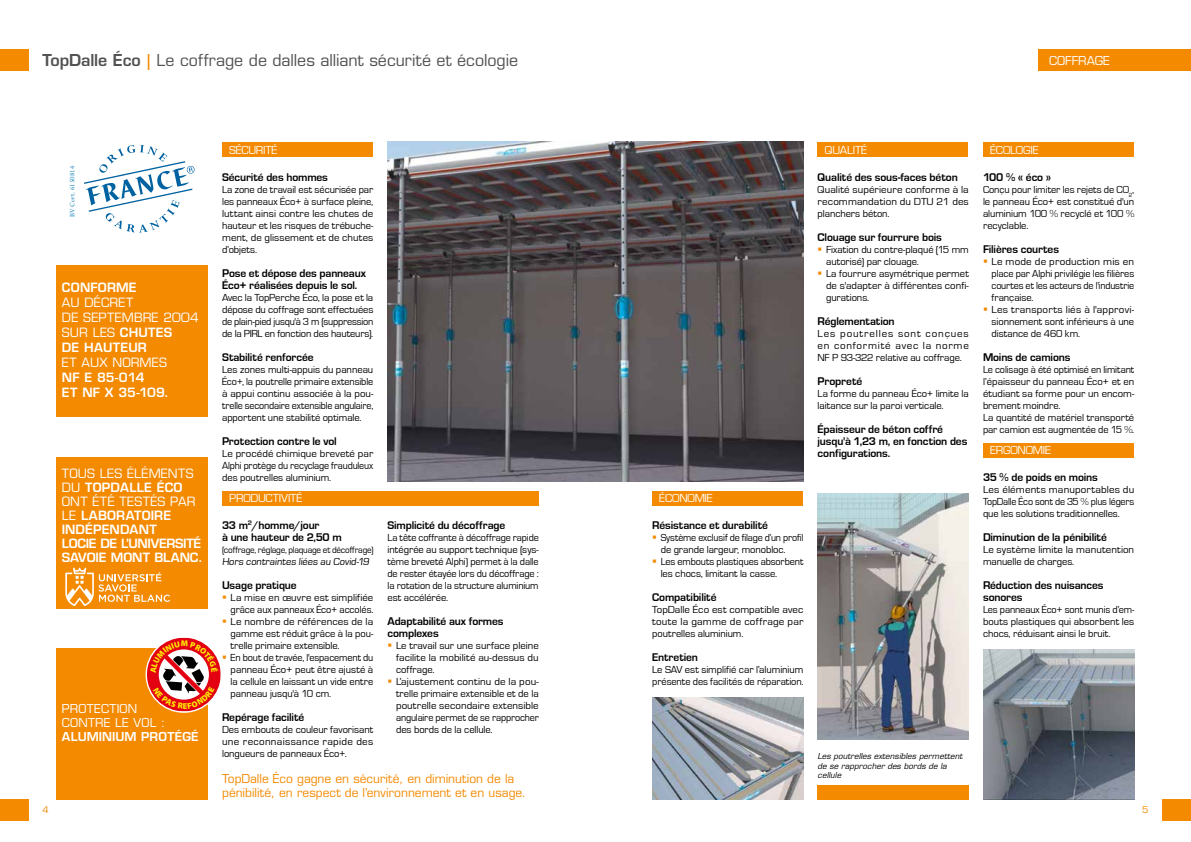
<style>
.page{position:relative;width:1191px;height:842px;background:#fff}
.page>*{position:absolute;margin:0;border:0;box-sizing:border-box;transform-origin:0 0}
.t1{font:16px "Eurostile LT Std";color:#525254}
.t2{font:600 12.5px/14px "Eurostile LT Std";letter-spacing:.005em;color:#fff}
.t3{font:12.5px/15px "Eurostile LT Std";letter-spacing:.015em;color:#fff}
.t4{font:12px/14.4px "Eurostile LT Std";color:#f38a00}
.t5{font:12px "Eurostile";letter-spacing:-.015em;color:#fff}
.t6{font:12px/14.4px "Eurostile LT Std";letter-spacing:.01em;color:#fff}
.t7{font:600 12px "Eurostile LT Std";letter-spacing:.01em;color:#fff}
.t8{font:700 11.5px/12px "Eurostile";letter-spacing:-.01em;color:#000}
.t9{font:10.5px/12px "Eurostile";letter-spacing:-.005em;color:#000;text-align:justify}
.t10{font:10.5px/12px "Eurostile";letter-spacing:-.005em;color:#000;text-align:justify;scale:1.05 1}
.t11{font:10.5px/12px "Eurostile";letter-spacing:-.005em;color:#000;text-align:justify;scale:.96 1}
.t12{font:10.5px/12px "Eurostile";letter-spacing:-.005em;color:#000;text-align:justify;scale:1.04 1}
.t13{font:9.5px "Eurostile";letter-spacing:-.02em;color:#000;scale:.96 1}
.t14{font:9px "Eurostile LT Std";color:#f38a00}
.t15{font:italic 8px/9.6px "Eurostile LT Std";letter-spacing:.01em;color:#000}
.t16{font:7.6px "Perpetua";color:#0078b0}
.s1{font-weight:600}
.s2{font-weight:600;color:#f38a00}
.s3{font-weight:400}
</style>
<div class="page">
<div style="left:0;top:799px;width:28px;height:22px;background:#f38a00"></div>
<div style="left:1162px;top:799px;width:29px;height:22px;background:#f38a00"></div>
<div style="left:0;top:50px;width:28px;height:21px;background:#f38a00"></div>
<div style="left:1038px;top:50px;width:153px;height:21px;background:#f38a00"></div>
<div style="left:222px;top:143px;width:150px;height:14px;background:#f38a00"></div>
<div style="left:222px;top:491px;width:317px;height:14px;background:#f38a00"></div>
<div style="left:652px;top:491px;width:150px;height:14px;background:#f38a00"></div>
<div style="left:817px;top:143px;width:151px;height:14px;background:#f38a00"></div>
<div style="left:983px;top:143px;width:150px;height:14px;background:#f38a00"></div>
<div style="left:983px;top:443px;width:150px;height:14px;background:#f38a00"></div>
<div style="left:57px;top:265px;width:151px;height:151px;background:#f38a00"></div>
<div style="left:57px;top:457px;width:151px;height:151px;background:#f38a00"></div>
<svg style="left:65px;top:568px;width:105px;height:38px"></svg>
<svg style="left:84px;top:145px;width:110px;height:88px"></svg>
<img style="left:387px;top:142px;width:416px;height:339px">
<img style="left:983px;top:649px;width:151px;height:150px">
<img style="left:652px;top:697px;width:151px;height:102px">
<img style="left:817px;top:493px;width:152px;height:246px">
<div style="left:817px;top:785px;width:152px;height:14px;background:#f38a00"></div>
<div style="left:57px;top:648px;width:151px;height:151px;background:#f38a00"></div>
<svg style="left:147px;top:638px;width:74px;height:73px"></svg>
<h1 class="t1" style="left:43px;top:51px;width:477px"><span class="s1">TopDalle Éco</span> <span class="s2">|</span> Le coffrage de dalles alliant sécurité et écologie</h1>
<p class="t6" style="left:1049px;top:53px;width:62px">COFFRAGE</p>
<p class="t16" style="left:68px;top:217px;width:53px;rotate:-90deg">BV Cert. 6150814</p>
<p class="t2" style="left:62px;top:280px;width:76px">CONFORME</p>
<p class="t3" style="left:62px;top:295px;width:138px">AU DÉCRET<br>DE SEPTEMBRE 2004<br>SUR LES <span class="s1">CHUTES<br>DE HAUTEUR</span></p>
<p class="t3" style="left:62px;top:355px;width:106px">ET AUX NORMES</p>
<p class="t2" style="left:62px;top:369px;width:108px;line-height:15px">NF E 85-014<br>ET NF X 35-109.</p>
<p class="t2" style="left:62px;top:466px;width:142px"><span class="s3">TOUS LES ÉLÉMENTS<br>DU</span> TOPDALLE ÉCO<br><span class="s3">ONT ÉTÉ TESTÉS PAR<br>LE</span> LABORATOIRE<br>INDÉPENDANT<br>LOCIE DE L’UNIVERSITÉ<br>SAVOIE MONT BLANC.</p>
<p class="t6" style="left:62px;top:701px;width:105px">PROTECTION<br>CONTRE LE VOL :</p>
<p class="t7" style="left:62px;top:729px;width:138px">ALUMINIUM PROTÉGÉ</p>
<p class="t5" style="left:229px;top:144px;width:50px">SÉCURITÉ</p>
<p class="t8" style="left:222px;top:171px;width:107px">Sécurité des hommes</p>
<p class="t9" style="left:222px;top:184px;width:153px">La zone de travail est sécurisée par les panneaux Éco+ à surface pleine, luttant ainsi contre les chutes de hauteur et les risques de trébuche&shy;ment, de glissement et de chutes d’objets.</p>
<p class="t8" style="left:222px;top:267px;width:145px">Pose et dépose des panneaux<br>Éco+ réalisées depuis le sol.</p>
<p class="t9" style="left:222px;top:292px;width:153px">Avec la TopPerche Éco, la pose et la dépose du coffrage sont effectuées de plain-pied jusqu'à 3 m (suppression de la PIRL en fonction des hauteurs).</p>
<p class="t8" style="left:222px;top:351px;width:93px">Stabilité renforcée</p>
<p class="t9" style="left:222px;top:364px;width:153px">Les zones multi-appuis du panneau Éco+, la poutrelle primaire extensible à appui continu associée à la pou&shy;trelle secondaire extensible angulaire, apportent une stabilité optimale.</p>
<p class="t8" style="left:222px;top:435px;width:116px">Protection contre le vol</p>
<p class="t12" style="left:222px;top:448px;width:147px">Le procédé chimique breveté par Alphi protège du recyclage frauduleux des poutrelles aluminium.</p>
<p class="t5" style="left:229px;top:492px;width:75px">PRODUCTIVITÉ</p>
<p class="t8" style="left:222px;top:519px;width:121px">33 m<sup>2</sup>/homme/jour<br>à une hauteur de 2,50 m</p>
<p class="t13" style="left:222px;top:545px;width:159px">(coffrage, réglage, plaquage et décoffrage)</p>
<p class="t9" style="left:222px;top:556px;width:150px">Hors contraintes liées au Covid-19</p>
<p class="t8" style="left:222px;top:579px;width:76px">Usage pratique</p>
<p class="t9" style="left:231px;top:592px;width:144px;text-align:left">La mise en œuvre est simplifiée grâce aux panneaux Éco+ accolés.<br>Le nombre de références de la gamme est réduit grâce à la pou&shy;trelle primaire extensible.<br>En bout de travée, l'espacement du panneau Éco+ peut être ajusté à la cellule en laissant un vide entre panneau jusqu'à 10 cm.</p>
<p class="t8" style="left:222px;top:711px;width:84px">Repérage facilité</p>
<p class="t9" style="left:222px;top:724px;width:153px">Des embouts de couleur favorisant une reconnaissance rapide des longueurs de panneaux Éco+.</p>
<p class="t8" style="left:387px;top:519px;width:119px">Simplicité du décoffrage</p>
<p class="t11" style="left:387px;top:532px;width:159px">La tête coffrante à décoffrage rapide intégrée au support technique (sys&shy;tème breveté Alphi) permet à la dalle de rester étayée lors du décoffrage : la rotation de la structure aluminium est accélérée.</p>
<p class="t8" style="left:387px;top:615px;width:118px">Adaptabilité aux formes complexes</p>
<p class="t9" style="left:396px;top:640px;width:144px;text-align:left">Le travail sur une surface pleine facilite la mobilité au-dessus du coffrage.<br>L’ajustement continu de la pou&shy;trelle primaire extensible et de la poutrelle secondaire extensible angulaire permet de se rapprocher des bords de la cellule.</p>
<p class="t4" style="left:222px;top:771px;width:305px">TopDalle Éco gagne en sécurité, en diminution de la pénibilité, en respect de l’environnement et en usage.</p>
<p class="t5" style="left:659px;top:492px;width:55px">ÉCONOMIE</p>
<p class="t8" style="left:652px;top:519px;width:117px">Résistance et durabilité</p>
<p class="t11" style="left:660px;top:532px;width:150px;text-align:left">Système exclusif de filage d’un profil de grande largeur, monobloc.<br>Les embouts plastiques absorbent les chocs, limitant la casse.</p>
<p class="t8" style="left:652px;top:591px;width:66px">Compatibilité</p>
<p class="t12" style="left:652px;top:604px;width:147px">TopDalle Éco est compatible avec toute la gamme de coffrage par poutrelles aluminium.</p>
<p class="t8" style="left:652px;top:651px;width:47px">Entretien</p>
<p class="t9" style="left:652px;top:664px;width:153px">Le SAV est simplifié car l’aluminium présente des facilités de réparation.</p>
<p class="t5" style="left:824px;top:144px;width:44px">QUALITÉ</p>
<p class="t8" style="left:817px;top:171px;width:142px">Qualité des sous-faces béton</p>
<p class="t12" style="left:817px;top:184px;width:147px">Qualité supérieure conforme à la recommandation du DTU 21 des planchers béton.</p>
<p class="t8" style="left:817px;top:231px;width:126px">Clouage sur fourrure bois</p>
<p class="t9" style="left:826px;top:244px;width:144px;text-align:left">Fixation du contre-plaqué (15 mm autorisé) par clouage.<br>La fourrure asymétrique permet de s'adapter à différentes confi&shy;gurations.</p>
<p class="t8" style="left:817px;top:315px;width:79px">Réglementation</p>
<p class="t10" style="left:817px;top:328px;width:145px">Les poutrelles sont conçues en conformité avec la norme NF P 93-322 relative au coffrage.</p>
<p class="t8" style="left:817px;top:375px;width:46px">Propreté</p>
<p class="t9" style="left:817px;top:388px;width:153px">La forme du panneau Éco+ limite la laitance sur la paroi verticale.</p>
<p class="t8" style="left:817px;top:423px;width:151px">Épaisseur de béton coffré jusqu'à 1,23 m, en fonction des configurations.</p>
<p class="t5" style="left:990px;top:144px;width:50px">ÉCOLOGIE</p>
<p class="t8" style="left:983px;top:171px;width:70px">100 % « éco »</p>
<p class="t9" style="left:983px;top:184px;width:153px">Conçu pour limiter les rejets de CO<sub>2</sub>, le panneau Éco+ est constitué d'un aluminium 100 % recyclé et 100 % recyclable.</p>
<p class="t8" style="left:983px;top:243px;width:77px">Filières courtes</p>
<p class="t10" style="left:991px;top:256px;width:137px;text-align:left">Le mode de production mis en place par Alphi privilégie les filières courtes et les acteurs de l'industrie française.<br>Les transports liés à l'approvi&shy;sionnement sont inférieurs à une distance de 460 km.</p>
<p class="t8" style="left:983px;top:351px;width:89px">Moins de camions</p>
<p class="t9" style="left:983px;top:364px;width:153px;text-align:left">Le colisage à été optimisé en limitant l’épaisseur du panneau Éco+ et en étudiant sa forme pour un encom&shy;brement moindre.<br>La quantité de matériel transporté par camion est augmentée de 15 %.</p>
<p class="t5" style="left:990px;top:444px;width:62px">ERGONOMIE</p>
<p class="t8" style="left:983px;top:471px;width:116px">35 % de poids en moins</p>
<p class="t10" style="left:983px;top:484px;width:145px">Les éléments manuportables du TopDalle Éco sont de 35 % plus légers que les solutions traditionnelles.</p>
<p class="t8" style="left:983px;top:531px;width:125px">Diminution de la pénibilité</p>
<p class="t12" style="left:983px;top:544px;width:147px">Le système limite la manutention manuelle de charges.</p>
<p class="t8" style="left:983px;top:579px;width:122px">Réduction des nuisances sonores</p>
<p class="t9" style="left:983px;top:604px;width:153px">Les panneaux Éco+ sont munis d’em&shy;bouts plastiques qui absorbent les chocs, réduisant ainsi le bruit.</p>
<p class="t15" style="left:817px;top:751px;width:146px">Les poutrelles extensibles permettent de se rapprocher des bords de la cellule</p>
<p class="t14" style="left:43px;top:805px;width:8px">4</p>
<p class="t14" style="left:1142px;top:805px;width:8px">5</p>
</div>
